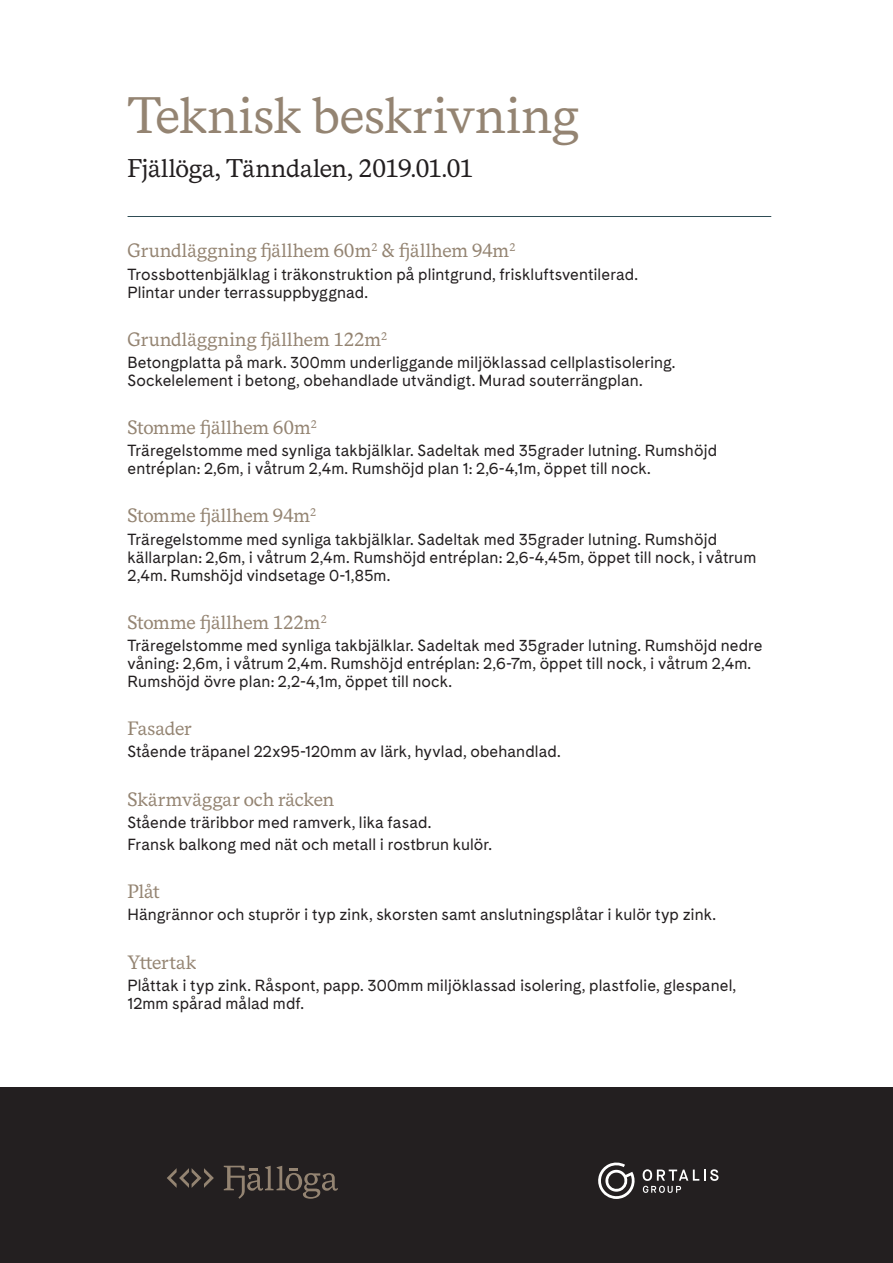
<style>
.page{position:relative;width:893px;height:1263px;background:#fff}
.page>*{position:absolute;margin:0;border:0;box-sizing:border-box;transform-origin:0 0}
.t1{font:47.85px "Messina Serif";letter-spacing:-.005em;color:#948472}
.t2{font:23.85px "Messina Serif";letter-spacing:-.015em;color:#231f20}
.Brödtext{font:18px "Messina Serif";letter-spacing:-.005em;color:#948472}
.Brödtext-2{font:15px/18px "Cadiz";letter-spacing:.005em;color:#231f20}
</style>
<div class="page">
<div style="left:0;top:1087px;width:893px;height:176px;background:#231f20"></div>
<svg style="left:598px;top:1162px;width:37px;height:37px"></svg>
<svg style="left:643px;top:1169px;width:75px;height:24px"></svg>
<svg style="left:167px;top:1168px;width:47px;height:20px"></svg>
<svg style="left:224px;top:1166px;width:114px;height:33px"></svg>
<hr style="left:128px;top:216px;width:643px;height:1px;background:#2f4c54">
<p class="t1" style="left:128px;top:84px;width:452px">Teknisk beskrivning</p>
<p class="t2" style="left:128px;top:152px;width:348px">Fjällöga, Tänndalen, 2019.01.01</p>
<p class="Brödtext" style="left:128px;top:239px;width:390px">Grundläggning fjällhem 60m<sup>2</sup> &amp; fjällhem 94m<sup>2</sup></p>
<p class="Brödtext-2" style="left:128px;top:265px;width:512px">Trossbottenbjälklag i träkonstruktion på plintgrund, friskluftsventilerad.<br>Plintar under terrassuppbyggnad.</p>
<p class="Brödtext" style="left:128px;top:327px;width:261px">Grundläggning fjällhem 122m<sup>2</sup></p>
<p class="Brödtext-2" style="left:128px;top:354px;width:549px">Betongplatta på mark. 300mm underliggande miljöklassad cellplastisolering.<br>Sockelelement i betong, obehandlade utvändigt. Murad souterrängplan.</p>
<p class="Brödtext" style="left:128px;top:415px;width:191px">Stomme fjällhem 60m<sup>2</sup></p>
<p class="Brödtext-2" style="left:128px;top:442px;width:591px">Träregelstomme med synliga takbjälklar. Sadeltak med 35grader lutning. Rumshöjd entréplan: 2,6m, i våtrum 2,4m. Rumshöjd plan 1: 2,6-4,1m, öppet till nock.</p>
<p class="Brödtext" style="left:128px;top:504px;width:190px">Stomme fjällhem 94m<sup>2</sup></p>
<p class="Brödtext-2" style="left:128px;top:530px;width:630px">Träregelstomme med synliga takbjälklar. Sadeltak med 35grader lutning. Rumshöjd källarplan: 2,6m, i våtrum 2,4m. Rumshöjd entréplan: 2,6-4,45m, öppet till nock, i våtrum<br>2,4m. Rumshöjd vindsetage 0-1,85m.</p>
<p class="Brödtext" style="left:128px;top:610px;width:201px">Stomme fjällhem 122m<sup>2</sup></p>
<p class="Brödtext-2" style="left:128px;top:637px;width:636px">Träregelstomme med synliga takbjälklar. Sadeltak med 35grader lutning. Rumshöjd nedre våning: 2,6m, i våtrum 2,4m. Rumshöjd entréplan: 2,6-7m, öppet till nock, i våtrum 2,4m.<br>Rumshöjd övre plan: 2,2-4,1m, öppet till nock.</p>
<p class="Brödtext" style="left:128px;top:717px;width:66px">Fasader</p>
<p class="Brödtext-2" style="left:128px;top:743px;width:435px">Stående träpanel 22x95-120mm av lärk, hyvlad, obehandlad.</p>
<p class="Brödtext" style="left:128px;top:787px;width:208px">Skärmväggar och räcken</p>
<p class="Brödtext-2" style="left:128px;top:813px;width:305px">Stående träribbor med ramverk, lika fasad.</p>
<p class="Brödtext-2" style="left:128px;top:836px;width:366px">Fransk balkong med nät och metall i rostbrun kulör.</p>
<p class="Brödtext" style="left:128px;top:879px;width:34px">Plåt</p>
<p class="Brödtext-2" style="left:128px;top:906px;width:590px">Hängrännor och stuprör i typ zink, skorsten samt anslutningsplåtar i kulör typ zink.</p>
<p class="Brödtext" style="left:128px;top:950px;width:71px">Yttertak</p>
<p class="Brödtext-2" style="left:128px;top:976px;width:610px">Plåttak i typ zink. Råspont, papp. 300mm miljöklassad isolering, plastfolie, glespanel,<br>12mm spårad målad mdf.</p>
</div>
